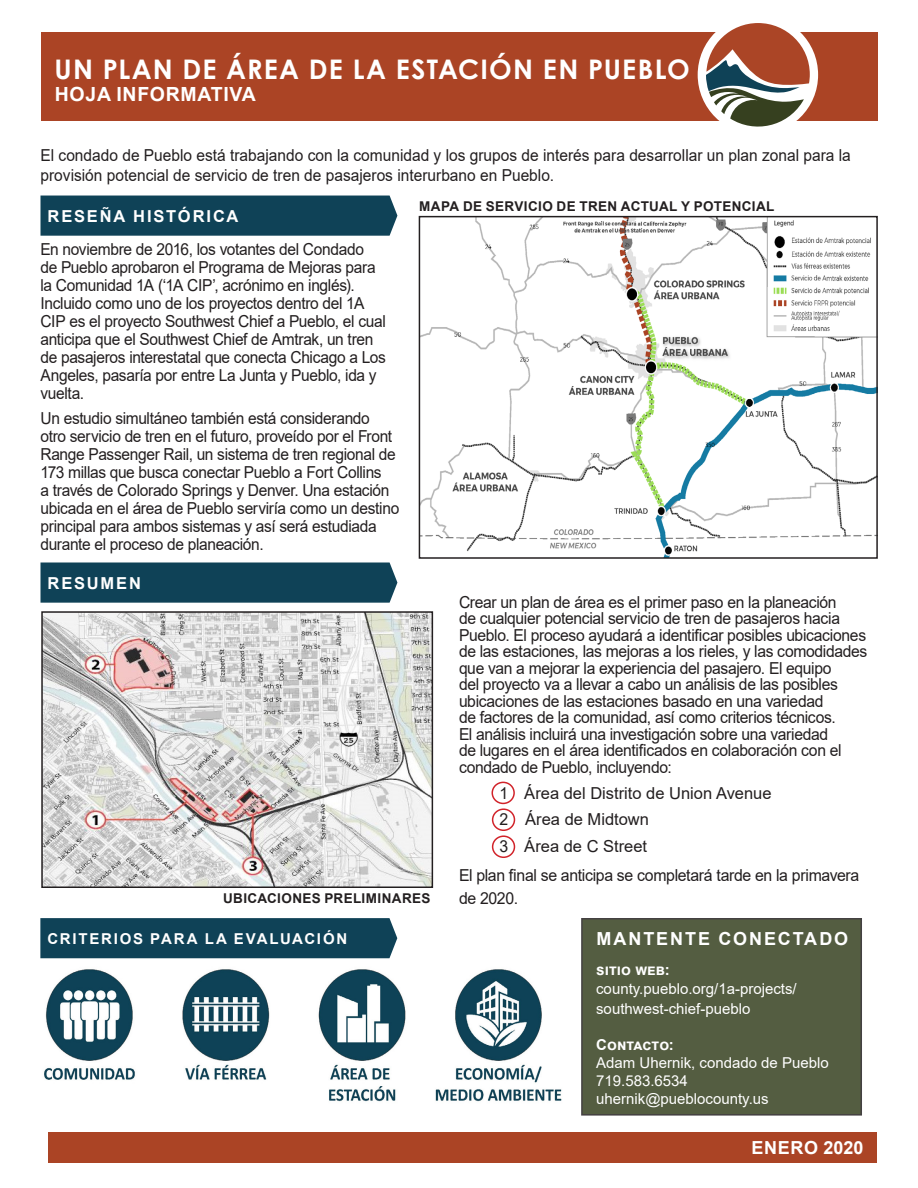
<style>
.page{position:relative;width:918px;height:1188px;background:#fff}
.page>*{position:absolute;margin:0;border:0;box-sizing:border-box;transform-origin:0 0}
.section_header{font:700 27px "Century Gothic";letter-spacing:.045em;color:#fff}
.t1{font:700 19.5px "Arial";letter-spacing:.035em;color:#fff}
.t2{font:700 18px "Arial";letter-spacing:.1em;color:#fff}
.t3{font:700 18px "Arial";letter-spacing:.035em;color:#fff}
.initial_info_paragra{font:16.5px/18px "Arial";letter-spacing:-.02em;color:#231f20;scale:.94 1}
.section_text{font:16.5px/16.5px "Arial";letter-spacing:-.02em;color:#231f20;scale:.95 1}
.No_Spacing{font:16.5px/19.8px "Arial";color:#231f20;scale:.94 1}
.section_text-2{font:16.5px/22.5px "Arial";letter-spacing:-.02em;color:#231f20;scale:.96 1}
.section_text-3{font:16.5px "Arial";color:#231f20;scale:.96 1}
.section_header-2{font:700 16.5px "Arial";letter-spacing:.115em;color:#fff}
.t4{font:15px/18px "Arial";color:#fff}
.section_header-3{font:700 15px "Arial";letter-spacing:.12em;color:#fff}
.section_header-4{font:700 15px "Arial";letter-spacing:.005em;color:#fff}
.section_header-5{font:700 15px "Arial";color:#fff}
.section_text-4{font:700 13.5px "Arial";letter-spacing:.025em;color:#231f20}
</style>
<div class="page">
<div style="left:41px;top:32px;width:837px;height:89px;background:#ab4425"></div>
<div style="left:40px;top:196px;width:357px;height:40px;background:#0f4257"></div>
<div style="left:40px;top:562px;width:357px;height:41px;background:#0f4257"></div>
<div style="left:698px;top:15px;width:120px;height:120px;background:#fff;border-radius:50%"></div>
<svg style="left:706px;top:23px;width:104px;height:104px"></svg>
<div style="left:40px;top:918px;width:357px;height:40px;background:#0f4257"></div>
<div style="left:48px;top:1132px;width:829px;height:30px;background:#ab4425"></div>
<div style="left:582px;top:919px;width:279px;height:196px;background:#545d41"></div>
<div style="left:581px;top:918px;width:281px;height:198px;border:2px solid #231f20"></div>
<img style="left:44px;top:614px;width:386px;height:271px">
<div style="left:41px;top:611px;width:392px;height:277px;border:2px solid #231f20"></div>
<div style="left:492px;top:782px;width:23px;height:22px;border:2px solid #d1232a;border-radius:50%"></div>
<div style="left:492px;top:808px;width:23px;height:23px;border:2px solid #d1232a;border-radius:50%"></div>
<div style="left:492px;top:835px;width:23px;height:23px;border:2px solid #d1232a;border-radius:50%"></div>
<img style="left:422px;top:219px;width:453px;height:337px">
<div style="left:419px;top:216px;width:459px;height:343px;border:2px solid #231f20"></div>
<img style="left:44px;top:969px;width:518px;height:133px">
<p class="section_header" style="left:55px;top:49px;width:637px">UN PLAN DE ÁREA DE LA ESTACIÓN EN PUEBLO</p>
<p class="t1" style="left:55px;top:81px;width:202px">HOJA INFORMATIVA</p>
<p class="No_Spacing" style="left:40px;top:145px;width:864px">El condado de Pueblo está trabajando con la comunidad y los grupos de interés para desarrollar un plan zonal para la provisión potencial de servicio de tren de pasajeros interurbano en Pueblo.</p>
<p class="section_header-2" style="left:48px;top:204px;width:193px">RESEÑA HISTÓRICA</p>
<p class="initial_info_paragra" style="left:40px;top:240px;width:369px">En noviembre de 2016, los votantes del Condado<br>de Pueblo aprobaron el Programa de Mejoras para la Comunidad 1A (‘1A CIP’, acrónimo en inglés).<br>Incluido como uno de los proyectos dentro del 1A CIP es el proyecto Southwest Chief a Pueblo, el cual anticipa que el Southwest Chief de Amtrak, un tren de pasajeros interestatal que conecta Chicago a Los Angeles, pasaría por entre La Junta y Pueblo, ida y vuelta.</p>
<p class="initial_info_paragra" style="left:40px;top:409px;width:383px">Un estudio simultáneo también está considerando otro servicio de tren en el futuro, proveído por el Front Range Passenger Rail, un sistema de tren regional de 173 millas que busca conectar Pueblo a Fort Collins<br>a través de Colorado Springs y Denver. Una estación ubicada en el área de Pueblo serviría como un destino principal para ambos sistemas y así será estudiada durante el proceso de planeación.</p>
<p class="section_header-2" style="left:48px;top:571px;width:95px">RESUMEN</p>
<p class="section_text-4" style="left:419px;top:197px;width:357px">MAPA DE SERVICIO DE TREN ACTUAL Y POTENCIAL</p>
<p class="section_text-4" style="left:223px;top:889px;width:209px">UBICACIONES PRELIMINARES</p>
<p class="section_header-3" style="left:47px;top:928px;width:301px">CRITERIOS PARA LA EVALUACIÓN</p>
<p class="section_text" style="left:459px;top:593px;width:431px">Crear un plan de área es el primer paso en la planeación<br>de cualquier potencial servicio de tren de pasajeros hacia Pueblo. El proceso ayudará a identificar posibles ubicaciones de las estaciones, las mejoras a los rieles, y las comodidades que van a mejorar la experiencia del pasajero. El equipo<br>del proyecto va a llevar a cabo un análisis de las posibles ubicaciones de las estaciones basado en una variedad<br>de factores de la comunidad, así como criterios técnicos.<br>El análisis incluirá una investigación sobre una variedad<br>de lugares en el área identificados en colaboración con el condado de Pueblo, incluyendo:</p>
<p class="section_text-3" style="left:500px;top:782px;width:285px">1 Área del Distrito de Union Avenue</p>
<p class="section_text-3" style="left:500px;top:808px;width:157px">2 Área de Midtown</p>
<p class="section_text-3" style="left:500px;top:835px;width:155px">3 Área de C Street</p>
<p class="section_text-2" style="left:459px;top:864px;width:419px">El plan final se anticipa se completará tarde en la primavera de 2020.</p>
<p class="t2" style="left:596px;top:926px;width:253px">MANTENTE CONECTADO</p>
<p class="section_header-4" style="left:596px;top:959px;width:75px">sitio web:</p>
<p class="t4" style="left:596px;top:979px;width:202px;line-height:19.8px">county.pueblo.org/1a-projects/ southwest-chief-pueblo</p>
<p class="section_header-5" style="left:596px;top:1034px;width:79px">Contacto:</p>
<p class="t4" style="left:596px;top:1054px;width:234px">Adam Uhernik, condado de Pueblo<br>719.583.6534 uhernik@pueblocounty.us</p>
<p class="t3" style="left:752px;top:1135px;width:113px">ENERO 2020</p>
</div>
